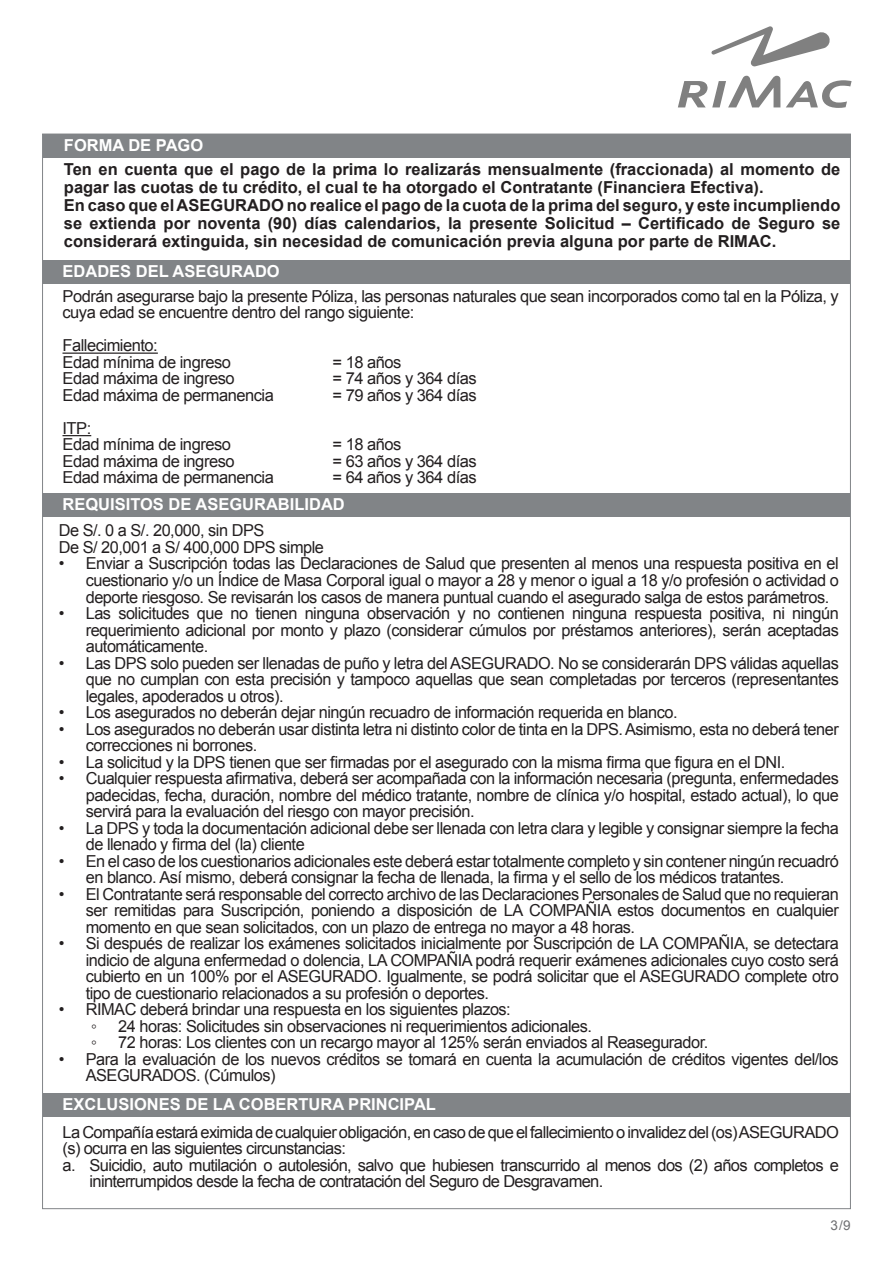
<style>
.page{position:relative;width:893px;height:1263px;background:#fff}
.page>*{position:absolute;margin:0;border:0;box-sizing:border-box;transform-origin:0 0}
.t1{font:16.5px/16.5px "Arial";letter-spacing:-.03em;color:#231f20}
.t2{font:700 16.5px/18px "Arial";color:#231f20}
.t3{font:700 16.5px "Arial";color:#fff}
.t4{font:13.5px "Arial";color:#6c6d70}
</style>
<div class="page">
<svg style="left:711px;top:26px;width:119px;height:41px"></svg>
<svg style="left:678px;top:76px;width:174px;height:32px"></svg>
<div style="left:43px;top:134px;width:808px;height:23px;background:#818487"></div>
<div style="left:43px;top:260px;width:807px;height:23px;background:#818487"></div>
<hr style="left:63px;top:352px;width:95px;height:2px;background:#231f20">
<svg style="left:63px;top:435px;width:28px;height:1px"></svg>
<div style="left:43px;top:493px;width:807px;height:24px;background:#818487"></div>
<div style="left:43px;top:1093px;width:807px;height:24px;background:#818487"></div>
<p class="t3" style="left:64px;top:134px;width:141px">FORMA DE PAGO</p>
<p class="t2" style="left:64px;top:160px;width:778px">Ten en cuenta que el pago de la prima lo realizarás mensualmente (fraccionada) al momento de pagar las cuotas de tu crédito, el cual te ha otorgado el Contratante (Financiera Efectiva).</p>
<p class="t2" style="left:64px;top:196px;width:778px;text-align:justify">En caso que el ASEGURADO no realice el pago de la cuota de la prima del seguro, y este incumpliendo se extienda por noventa (90) días calendarios, la presente Solicitud – Certificado de Seguro se considerará extinguida, sin necesidad de comunicación previa alguna por parte de RIMAC.</p>
<p class="t3" style="left:63px;top:261px;width:219px">EDADES DEL ASEGURADO</p>
<p class="t1" style="left:63px;top:288px;width:778px">Podrán asegurarse bajo la presente Póliza, las personas naturales que sean incorporados como tal en la Póliza, y cuya edad se encuentre dentro del rango siguiente:</p>
<p class="t1" style="left:63px;top:337px;width:97px">Fallecimiento:</p>
<p class="t1" style="left:63px;top:354px;width:170px">Edad mínima de ingreso</p>
<p class="t1" style="left:333px;top:354px;width:70px">= 18 años</p>
<p class="t1" style="left:63px;top:370px;width:174px">Edad máxima de ingreso</p>
<p class="t1" style="left:333px;top:370px;width:146px">= 74 años y 364 días</p>
<p class="t1" style="left:63px;top:387px;width:213px">Edad máxima de permanencia</p>
<p class="t1" style="left:333px;top:387px;width:146px">= 79 años y 364 días</p>
<p class="t1" style="left:63px;top:420px;width:30px">ITP:</p>
<p class="t1" style="left:63px;top:436px;width:170px">Edad mínima de ingreso</p>
<p class="t1" style="left:333px;top:436px;width:70px">= 18 años</p>
<p class="t1" style="left:63px;top:453px;width:174px">Edad máxima de ingreso</p>
<p class="t1" style="left:333px;top:453px;width:146px">= 63 años y 364 días</p>
<p class="t1" style="left:63px;top:469px;width:213px">Edad máxima de permanencia</p>
<p class="t1" style="left:333px;top:469px;width:146px">= 64 años y 364 días</p>
<p class="t3" style="left:63px;top:493px;width:284px">REQUISITOS DE ASEGURABILIDAD</p>
<p class="t1" style="left:59px;top:523px;width:207px">De S/. 0 a S/. 20,000, sin DPS</p>
<p class="t1" style="left:59px;top:539px;width:267px">De S/ 20,001 a S/ 400,000 DPS simple</p>
<p class="t1" style="left:86px;top:556px;width:754px;text-align:justify;text-indent:-27px">• Enviar a Suscripción todas las Declaraciones de Salud que presenten al menos una respuesta positiva en el cuestionario y/o un Índice de Masa Corporal igual o mayor a 28 y menor o igual a 18 y/o profesión o actividad o deporte riesgoso. Se revisarán los casos de manera puntual cuando el asegurado salga de estos parámetros.</p>
<p class="t1" style="left:86px;top:605px;width:754px;text-align:justify;text-indent:-27px">• Las solicitudes que no tienen ninguna observación y no contienen ninguna respuesta positiva, ni ningún requerimiento adicional por monto y plazo (considerar cúmulos por préstamos anteriores), serán aceptadas automáticamente.</p>
<p class="t1" style="left:86px;top:655px;width:755px;text-align:justify;text-indent:-27px">• Las DPS solo pueden ser llenadas de puño y letra del ASEGURADO. No se considerarán DPS válidas aquellas que no cumplan con esta precisión y tampoco aquellas que sean completadas por terceros (representantes legales, apoderados u otros).</p>
<p class="t1" style="left:59px;top:704px;width:620px">• Los asegurados no deberán dejar ningún recuadro de información requerida en blanco.</p>
<p class="t1" style="left:86px;top:721px;width:754px;text-indent:-27px">• Los asegurados no deberán usar distinta letra ni distinto color de tinta en la DPS. Asimismo, esta no deberá tener correcciones ni borrones.</p>
<p class="t1" style="left:59px;top:754px;width:728px">• La solicitud y la DPS tienen que ser firmadas por el asegurado con la misma firma que figura en el DNI.</p>
<p class="t1" style="left:86px;top:770px;width:755px;text-align:justify;text-indent:-27px">• Cualquier respuesta afirmativa, deberá ser acompañada con la información necesaria (pregunta, enfermedades padecidas, fecha, duración, nombre del médico tratante, nombre de clínica y/o hospital, estado actual), lo que servirá para la evaluación del riesgo con mayor precisión.</p>
<p class="t1" style="left:86px;top:820px;width:754px;text-indent:-27px">• La DPS y toda la documentación adicional debe ser llenada con letra clara y legible y consignar siempre la fecha de llenado y firma del (la) cliente</p>
<p class="t1" style="left:86px;top:853px;width:754px;text-indent:-27px">• En el caso de los cuestionarios adicionales este deberá estar totalmente completo y sin contener ningún recuadró en blanco. Así mismo, deberá consignar la fecha de llenada, la firma y el sello de los médicos tratantes.</p>
<p class="t1" style="left:86px;top:886px;width:755px;text-align:justify;text-indent:-27px">• El Contratante será responsable del correcto archivo de las Declaraciones Personales de Salud que no requieran ser remitidas para Suscripción, poniendo a disposición de LA COMPAÑIA estos documentos en cualquier momento en que sean solicitados, con un plazo de entrega no mayor a 48 horas.</p>
<p class="t1" style="left:86px;top:935px;width:755px;text-align:justify;text-indent:-27px">• Si después de realizar los exámenes solicitados inicialmente por Suscripción de LA COMPAÑIA, se detectara indicio de alguna enfermedad o dolencia, LA COMPAÑIA podrá requerir exámenes adicionales cuyo costo será cubierto en un 100% por el ASEGURADO. Igualmente, se podrá solicitar que el ASEGURADO complete otro tipo de cuestionario relacionados a su profesión o deportes.</p>
<p class="t1" style="left:59px;top:1001px;width:454px">• RIMAC deberá brindar una respuesta en los siguientes plazos:</p>
<p class="t1" style="left:91px;top:1018px;width:7px">◦</p>
<p class="t1" style="left:118px;top:1018px;width:475px">24 horas: Solicitudes sin observaciones ni requerimientos adicionales.</p>
<p class="t1" style="left:91px;top:1034px;width:7px">◦</p>
<p class="t1" style="left:118px;top:1034px;width:591px">72 horas: Los clientes con un recargo mayor al 125% serán enviados al Reasegurador.</p>
<p class="t1" style="left:86px;top:1051px;width:754px;text-indent:-27px">• Para la evaluación de los nuevos créditos se tomará en cuenta la acumulación de créditos vigentes del/los<br>ASEGURADOS. (Cúmulos)</p>
<p class="t3" style="left:63px;top:1093px;width:375px">EXCLUSIONES DE LA COBERTURA PRINCIPAL</p>
<p class="t1" style="left:63px;top:1123px;width:778px">La Compañía estará eximida de cualquier obligación, en caso de que el fallecimiento o invalidez del (os) ASEGURADO (s) ocurra en las siguientes circunstancias:</p>
<p class="t1" style="left:90px;top:1156px;width:751px;text-indent:-27px">a. Suicidio, auto mutilación o autolesión, salvo que hubiesen transcurrido al menos dos (2) años completos e ininterrumpidos desde la fecha de contratación del Seguro de Desgravamen.</p>
<p class="t4" style="left:830px;top:1217px;width:22px">3/9</p>
</div>
